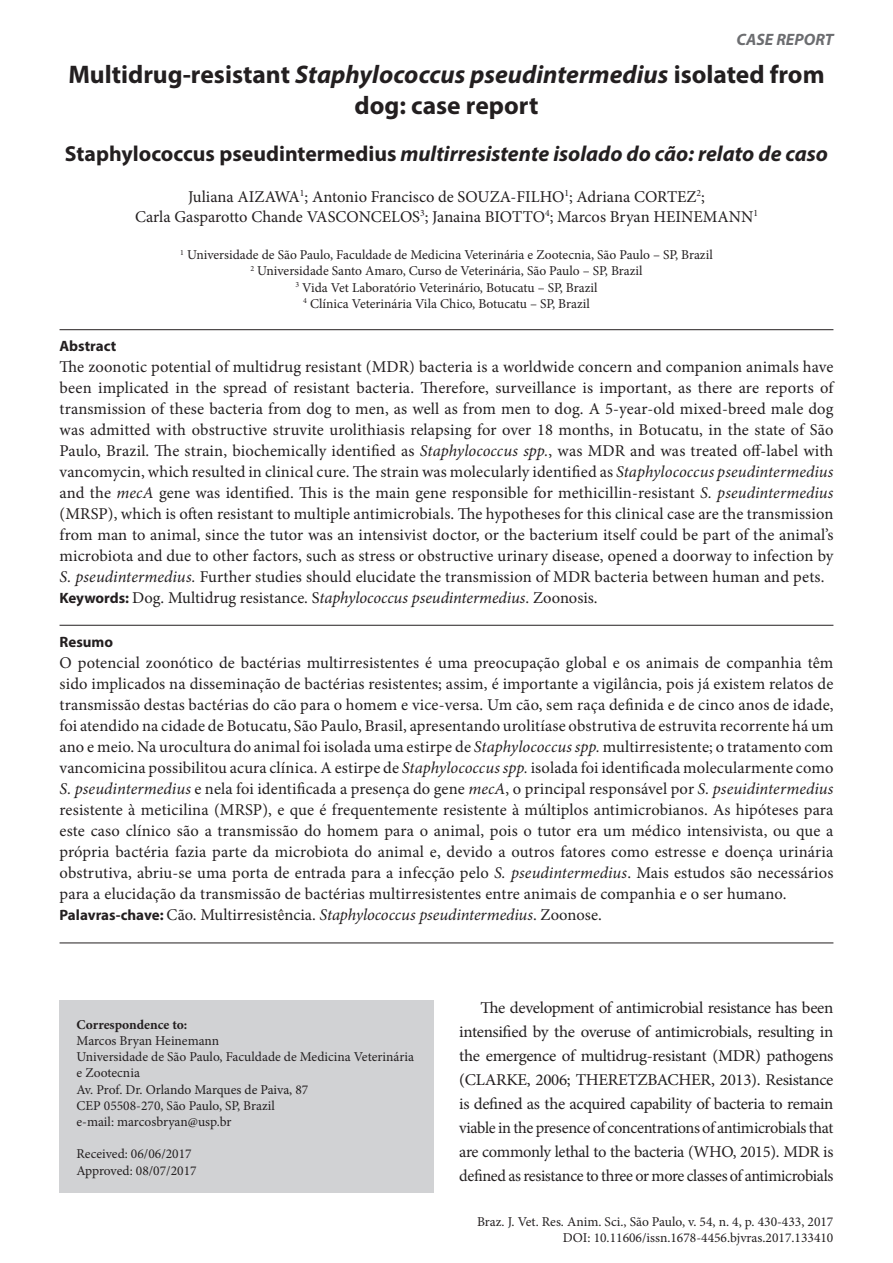
<style>
.page{position:relative;width:893px;height:1263px;background:#fff}
.page>*{position:absolute;margin:0;border:0;box-sizing:border-box;transform-origin:0 0}
.titulo{font:700 25.5px/30.6px "Myriad Pro";color:#231f20;text-align:center}
.titulo-port{font:italic 700 21.75px "Myriad Pro";color:#231f20}
.ResumoAbstract{font:16.5px/21px "Minion Pro";letter-spacing:.01em;color:#231f20;text-align:justify}
.texto{font:16.5px/24px "Minion Pro";letter-spacing:-.025em;color:#231f20;text-align:justify}
.autores{font:16.5px/19.8px "Minion Pro";letter-spacing:-.005em;color:#231f20;text-align:center}
.ChaveKeyword_-_FIO{font:16.5px "Minion Pro";color:#231f20}
.PaChaveKeyword{font:16.5px "Minion Pro";color:#231f20}
.t1{font:italic 700 16.5px "Myriad Pro";color:#6c6d70}
.TIT_ResumoAbstract{font:700 15px "Myriad Pro";color:#231f20}
.filiação{font:13.5px/15.9px "Minion Pro";color:#231f20;text-align:right}
.correspondencia{font:13.5px/16.2px "Minion Pro";color:#231f20}
.correspondencia-2{font:700 13.5px "Minion Pro";color:#231f20}
.s1{font-style:italic}
.s2{font-style:normal}
.s3{font-family:"Myriad Pro";font-weight:700;font-size:15px}
</style>
<div class="page">
<div style="left:60px;top:1001px;width:374px;height:192px;background:#d1d2d4"></div>
<hr style="left:60px;top:329px;width:773px;height:1px;background:#231f20">
<hr style="left:60px;top:625px;width:773px;height:1px;background:#231f20">
<hr style="left:60px;top:942px;width:773px;height:1px;background:#231f20">
<p class="t1" style="left:736px;top:29px;width:99px">CASE REPORT</p>
<p class="titulo" style="left:68px;top:58px;width:758px">Multidrug-resistant <span class="s1">Staphylococcus pseudintermedius</span> isolated from dog: case report</p>
<p class="titulo-port" style="left:65px;top:139px;width:764px"><span class="s2">Staphylococcus pseudintermedius</span> multirresistente isolado do cão: relato de caso</p>
<p class="autores" style="left:135px;top:187px;width:624px">Juliana AIZAWA<sup>1</sup>; Antonio Francisco de SOUZA-FILHO<sup>1</sup>; Adriana CORTEZ<sup>2</sup>;<br>Carla Gasparotto Chande VASCONCELOS<sup>3</sup>; Janaina BIOTTO<sup>4</sup>; Marcos Bryan HEINEMANN<sup>1</sup></p>
<p class="filiação" style="left:180px;top:247px;width:534px"><sup>1</sup> Universidade de São Paulo, Faculdade de Medicina Veterinária e Zootecnia, São Paulo – SP, Brazil</p>
<p class="filiação" style="left:250px;top:263px;width:394px"><sup>2</sup> Universidade Santo Amaro, Curso de Veterinária, São Paulo – SP, Brazil</p>
<p class="filiação" style="left:295px;top:279px;width:304px"><sup>3</sup> Vida Vet Laboratório Veterinário, Botucatu – SP, Brazil</p>
<p class="filiação" style="left:303px;top:296px;width:288px"><sup>4</sup> Clínica Veterinária Vila Chico, Botucatu – SP, Brazil</p>
<p class="TIT_ResumoAbstract" style="left:60px;top:336px;width:58px">Abstract</p>
<p class="ResumoAbstract" style="left:60px;top:357px;width:775px">The zoonotic potential of multidrug resistant (MDR) bacteria is a worldwide concern and companion animals have been implicated in the spread of resistant bacteria. Therefore, surveillance is important, as there are reports of transmission of these bacteria from dog to men, as well as from men to dog. A 5-year-old mixed-breed male dog was admitted with obstructive struvite urolithiasis relapsing for over 18 months, in Botucatu, in the state of São Paulo, Brazil. The strain, biochemically identified as <span class="s1">Staphylococcus spp.</span>, was MDR and was treated off-label with vancomycin, which resulted in clinical cure. The strain was molecularly identified as <span class="s1">Staphylococcus pseudintermedius </span>and the <span class="s1">mecA</span> gene was identified. This is the main gene responsible for methicillin-resistant <span class="s1">S. pseudintermedius </span>(MRSP), which is often resistant to multiple antimicrobials. The hypotheses for this clinical case are the transmission from man to animal, since the tutor was an intensivist doctor, or the bacterium itself could be part of the animal’s microbiota and due to other factors, such as stress or obstructive urinary disease, opened a doorway to infection by <span class="s1">S. pseudintermedius.</span> Further studies should elucidate the transmission of MDR bacteria between human and pets.</p>
<p class="PaChaveKeyword" style="left:60px;top:587px;width:540px"><span class="s3">Keywords:</span> Dog. Multidrug resistance. S<span class="s1">taphylococcus pseudintermedius</span>. Zoonosis.</p>
<p class="TIT_ResumoAbstract" style="left:60px;top:632px;width:55px">Resumo</p>
<p class="ResumoAbstract" style="left:60px;top:652px;width:775px">O potencial zoonótico de bactérias multirresistentes é uma preocupação global e os animais de companhia têm sido implicados na disseminação de bactérias resistentes; assim, é importante a vigilância, pois já existem relatos de transmissão destas bactérias do cão para o homem e vice-versa. Um cão, sem raça definida e de cinco anos de idade, foi atendido na cidade de Botucatu, São Paulo, Brasil, apresentando urolitíase obstrutiva de estruvita recorrente há um ano e meio. Na urocultura do animal foi isolada uma estirpe de <span class="s1">Staphylococcus spp.</span> multirresistente; o tratamento com vancomicina possibilitou acura clínica. A estirpe de <span class="s1">Staphylococcus spp.</span> isolada foi identificada molecularmente como <span class="s1">S. pseudintermedius</span> e nela foi identificada a presença do gene <span class="s1">mecA</span>, o principal responsável por <span class="s1">S. pseuidintermedius </span>resistente à meticilina (MRSP), e que é frequentemente resistente à múltiplos antimicrobianos. As hipóteses para este caso clínico são a transmissão do homem para o animal, pois o tutor era um médico intensivista, ou que a própria bactéria fazia parte da microbiota do animal e, devido a outros fatores como estresse e doença urinária obstrutiva, abriu-se uma porta de entrada para a infecção pelo <span class="s1">S. pseudintermedius</span>. Mais estudos são necessários para a elucidação da transmissão de bactérias multirresistentes entre animais de companhia e o ser humano.</p>
<p class="ChaveKeyword_-_FIO" style="left:60px;top:903px;width:544px"><span class="s3">Palavras-chave:</span> Cão. Multirresistência. <span class="s1">Staphylococcus pseudintermedius</span>. Zoonose.</p>
<p class="correspondencia-2" style="left:77px;top:1015px;width:112px">Correspondence to:</p>
<p class="correspondencia" style="left:77px;top:1033px;width:144px">Marcos Bryan Heinemann</p>
<p class="correspondencia" style="left:77px;top:1049px;width:339px">Universidade de São Paulo, Faculdade de Medicina Veterinária e Zootecnia</p>
<p class="correspondencia" style="left:77px;top:1081px;width:233px">Av. Prof. Dr. Orlando Marques de Paiva, 87</p>
<p class="correspondencia" style="left:77px;top:1097px;width:200px">CEP 05508-270, São Paulo, SP, Brazil</p>
<p class="correspondencia" style="left:77px;top:1114px;width:156px">e-mail: marcosbryan@usp.br</p>
<p class="correspondencia" style="left:77px;top:1146px;width:117px">Received: 06/06/2017</p>
<p class="correspondencia" style="left:77px;top:1162px;width:122px">Approved: 08/07/2017</p>
<p class="texto" style="left:459px;top:995px;width:376px;text-indent:21px">The development of antimicrobial resistance has been intensified by the overuse of antimicrobials, resulting in the emergence of multidrug-resistant (MDR) pathogens (CLARKE, 2006; THERETZBACHER, 2013). Resistance is defined as the acquired capability of bacteria to remain viable in the presence of concentrations of antimicrobials that are commonly lethal to the bacteria (WHO, 2015). MDR is defined as resistance to three or more classes of antimicrobials</p>
<p class="filiação" style="left:477px;top:1214px;width:358px">Braz. J. Vet. Res. Anim. Sci., São Paulo, v. 54, n. 4, p. 430-433, 2017<br>DOI: 10.11606/issn.1678-4456.bjvras.2017.133410</p>
</div>
